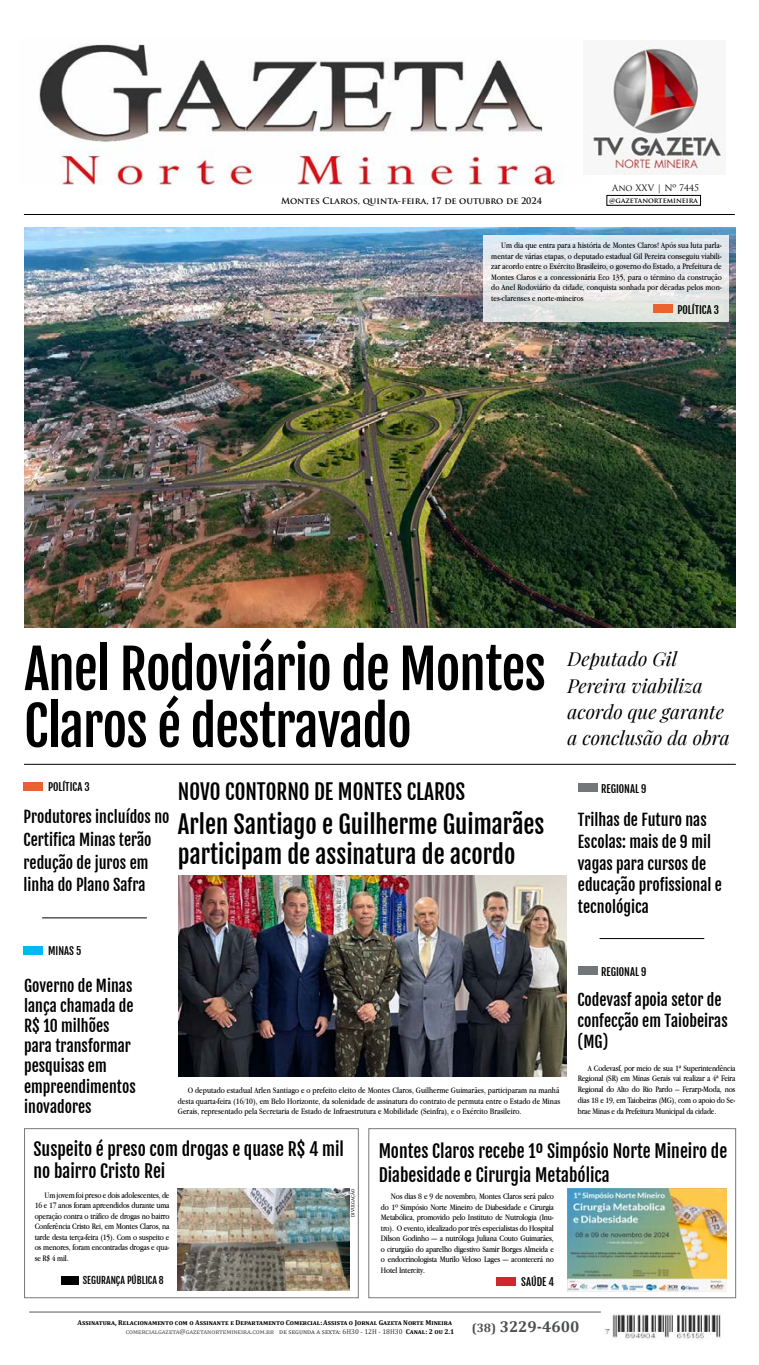
<style>
.page{position:relative;width:759px;height:1365px;background:#fff}
.page>*{position:absolute;margin:0;border:0;box-sizing:border-box;transform-origin:0 0}
.t1{font:53.38px/56.9px "Fjalla One";letter-spacing:-.02em;color:#000}
.t2{font:24.5px/29.8px "Fjalla One";color:#000}
.t3{font:21px "Fjalla One";color:#000}
.t4{font:italic 19.25px/26.2px "Playfair Display";color:#000}
.t5{font:17.5px/23.6px "Fjalla One";color:#000}
.t6{font:15.75px/20.1px "Fjalla One";color:#000}
.t7{font:700 15.75px "Cambria";color:#4b4d50}
.t8{font:700 12.25px "Cambria";color:#4b4d50}
.t9{font:10.5px "Fjalla One";color:#000}
.t10{font:9.62px "Fjalla One";color:#000}
.t11{font:8.75px/10.5px "Apple Garamond";letter-spacing:-.02em;color:#000;text-align:justify}
.t12{font:8.75px "Apple Garamond";color:#000}
.t13{font:700 8.75px "Trajan Pro";color:#000}
.t14{font:8.75px "Trajan Pro";color:#000}
.t15{font:700 7px "Cambria";color:#000}
.t16{font:7px "Cambria";color:#333}
.t17{font:7px "Cambria";letter-spacing:.055em;color:#4b4d50}
.t18{font:700 7px "Trajan Pro";color:#000}
.t19{font:4.38px "Andada";color:#000}
.s1{font-weight:700;color:#000}
</style>
<div class="page">
<hr style="left:29px;top:1311px;width:572px;height:1px;background:#58595b">
<div style="left:497px;top:1277px;width:19px;height:8px;background:#d12530"></div>
<div style="left:24px;top:781px;width:19px;height:9px;background:#eb6130"></div>
<div style="left:607px;top:195px;width:94px;height:10px;border:1px solid #000"></div>
<hr style="left:24px;top:214px;width:711px;height:1px;background:#000">
<img style="left:605px;top:1314px;width:116px;height:24px">
<hr style="left:24px;top:764px;width:712px;height:1px;background:#000">
<div style="left:578px;top:783px;width:19px;height:9px;background:#747779"></div>
<div style="left:578px;top:966px;width:19px;height:9px;background:#747779"></div>
<div style="left:61px;top:1275px;width:18px;height:9px;background:#000"></div>
<div style="left:24px;top:1128px;width:335px;height:169px;border:1px solid #78797d"></div>
<div style="left:368px;top:1128px;width:368px;height:169px;border:1px solid #78797d"></div>
<div style="left:24px;top:946px;width:19px;height:8px;background:#00b9f3"></div>
<img style="left:178px;top:1188px;width:172px;height:102px">
<img style="left:567px;top:1188px;width:160px;height:102px">
<img style="left:39px;top:44px;width:523px;height:140px">
<img style="left:590px;top:41px;width:134px;height:133px">
<hr style="left:42px;top:917px;width:105px;height:1px;background:#000">
<hr style="left:600px;top:938px;width:104px;height:1px;background:#000">
<img style="left:24px;top:227px;width:711px;height:401px">
<svg style="left:483px;top:235px;width:245px;height:87px;background:#e2e6e8"></svg>
<img style="left:179px;top:875px;width:388px;height:201px">
<div style="left:653px;top:304px;width:19px;height:9px;background:#eb6130"></div>
<p class="t13" style="left:281px;top:195px;width:262px">Montes Claros, quinta-feira, 17 de outubro de 2024</p>
<p class="t14" style="left:612px;top:182px;width:89px">Ano XXV | Nº 7445</p>
<p class="t18" style="left:609px;top:196px;width:90px">@gazetanortemineira</p>
<p class="t12" style="left:501px;top:240px;width:222px">Um dia que entra para a história de Montes Claros! Após sua luta parla-</p>
<p class="t12" style="left:491px;top:271px;width:232px">Montes Claros ae concessionária Eco 135, para o término da construção</p>
<p class="t12" style="left:491px;top:292px;width:94px">tes-clarenses e norte-mineiros</p>
<p class="t12" style="left:491px;top:250px;width:232px">mentar de várias etapas o, deputado estadual Gil Pereira conseguiu viabili-</p>
<p class="t12" style="left:491px;top:261px;width:232px">zar acordo entre o Exército Brasileiro o, governo do Estado a, Prefeitura de</p>
<p class="t12" style="left:491px;top:282px;width:232px">do Anel Rodoviário da cidade, conquista sonhada por décadas pelos mon-</p>
<p class="t9" style="left:678px;top:303px;width:43px">POLÍTICA 3</p>
<h1 class="t1" style="left:24px;top:640px;width:523px">Anel Rodoviário de Montes<br>Claros é destravado</h1>
<p class="t9" style="left:48px;top:780px;width:43px">POLÍTICA 3</p>
<h3 class="t3" style="left:178px;top:778px;width:289px">NOVO CONTORNO DE MONTES CLAROS</h3>
<h3 class="t6" style="left:24px;top:805px;width:147px;line-height:22.8px">Produtores incluídos no<br>Certifica Minas terão redução de juros em linha do Plano Safra</h3>
<h2 class="t2" style="left:178px;top:809px;width:368px">Arlen Santiago e Guilherme Guimarães participam de assinatura de acordo</h2>
<p class="t9" style="left:48px;top:944px;width:35px">MINAS 5</p>
<h3 class="t4" style="left:567px;top:644px;width:164px">Deputado Gil<br>Pereira viabiliza acordo que garante a conclusão da obra</h3>
<p class="t9" style="left:601px;top:781px;width:47px">REGIONAL 9</p>
<h3 class="t6" style="left:578px;top:808px;width:146px;line-height:21.9px">Trilhas de Futuro nas<br>Escolas: mais de 9 mil vagas para cursos de educação profissional e tecnológica</h3>
<h3 class="t6" style="left:24px;top:975px;width:113px">Governo de Minas lança chamada de $R 10 milhões para transformar pesquisas em empreendimentos inovadores</h3>
<p class="t11" style="left:178px;top:1084px;width:384px;text-indent:10px">O deputado estadual Arlen Santiago oe prefeito eleito de Montes Claros, Guilherme Guimarães, participaram na manhã desta quarta-feira (16/10 ,) em Belo Horizonte, da solenidade de assinatura do contrato de permuta entre o Estado de Minas Gerais, representado pela Secretaria de Estado de Infraestrutura e Mobilidade (Seinfra oe,) Exército Brasileiro.</p>
<p class="t9" style="left:601px;top:964px;width:47px">REGIONAL 9</p>
<h3 class="t6" style="left:577px;top:989px;width:152px;line-height:21px">Codevasf apoia setor de confecção em Taiobeiras (MG(</h3>
<p class="t11" style="left:578px;top:1062px;width:159px;line-height:10.8px;text-indent:10px">A Codevasf, por meio de sua ª1 Superintendência Regional (SR) em Minas Gerais vai realizar ª4a Feira Regional do Alto do Rio Pardo – Ferarp-Moda, nos</p>
<p class="t11" style="left:578px;top:1105px;width:140px">brae Minas e da Prefeitura Municipal da cidade.</p>
<p class="t11" style="left:578px;top:1094px;width:159px">dias 18 e 19, em Taiobeiras (MG ,) com o apoio do Se-</p>
<h3 class="t5" style="left:33px;top:1137px;width:312px;line-height:21.9px">Suspeito é preso com drogas e quase 4$R mil no bairro Cristo Rei</h3>
<h3 class="t5" style="left:379px;top:1139px;width:350px">Montes Claros recebe º1 Simpósio Norte Mineiro de<br>Diabesidade e Cirurgia Metabólica</h3>
<p class="t11" style="left:35px;top:1189px;width:136px;text-indent:10px">Um jovem foi preso e dois adolescentes, de 16 e 17 anos foram apreendidos durante uma operação contra o tráfico de drogas no bairro Conferência Cristo Rei, em Montes Claros, na tarde desta terça-feira (15 .) Com o suspeito e</p>
<p class="t11" style="left:35px;top:1252px;width:35px">se 4$R mil.</p>
<p class="t11" style="left:35px;top:1241px;width:136px">os menores, foram encontradas drogas e qua-</p>
<p class="t10" style="left:83px;top:1274px;width:83px">SEGURANÇA PÚBLICA 8</p>
<p class="t19" style="left:350px;top:1216px;width:30px;rotate:-90deg">DIVULGAÇÃO</p>
<p class="t11" style="left:381px;top:1190px;width:174px;text-align:right">Nos dias 9e8 de novembro, Montes Claros será palco do º1 Simpósio Norte Mineiro de Diabesidade e Cirurgia</p>
<p class="t11" style="left:381px;top:1222px;width:174px">tro O.) evento, idealizado por três especialistas do Hospital</p>
<p class="t11" style="left:381px;top:1211px;width:174px">Metabólica, promovido pelo Instituto de Nutrologia (Inu-</p>
<p class="t11" style="left:381px;top:1232px;width:174px">Dilson Godinho — a nutróloga Juliana Couto Guimarães, o cirurgião do aparelho digestivo Samir Borges Almeida e o endocrinologista Murilo Veloso Lages — acontecerá no Hotel Intercity.</p>
<p class="t9" style="left:521px;top:1275px;width:34px">SAÚDE 4</p>
<p class="t15" style="left:78px;top:1317px;width:376px">Assinatura, Relacionamento com o Assinante e Departamento Comercial:Assista o Jornal Gazeta Norte Mineira</p>
<h3 class="t7" style="left:500px;top:1314px;width:81px">3229-4600</h3>
<h3 class="t8" style="left:472px;top:1318px;width:26px">(38)</h3>
<p class="t17" style="left:126px;top:1326px;width:149px">comercialgazeta@gazetanortemineira.com.br</p>
<p class="t16" style="left:279px;top:1326px;width:177px">de segunda a sexta H6: 30 - 12H - 18H30 <span class="s1">Canal 2: ou 2.1</span></p>
</div>
